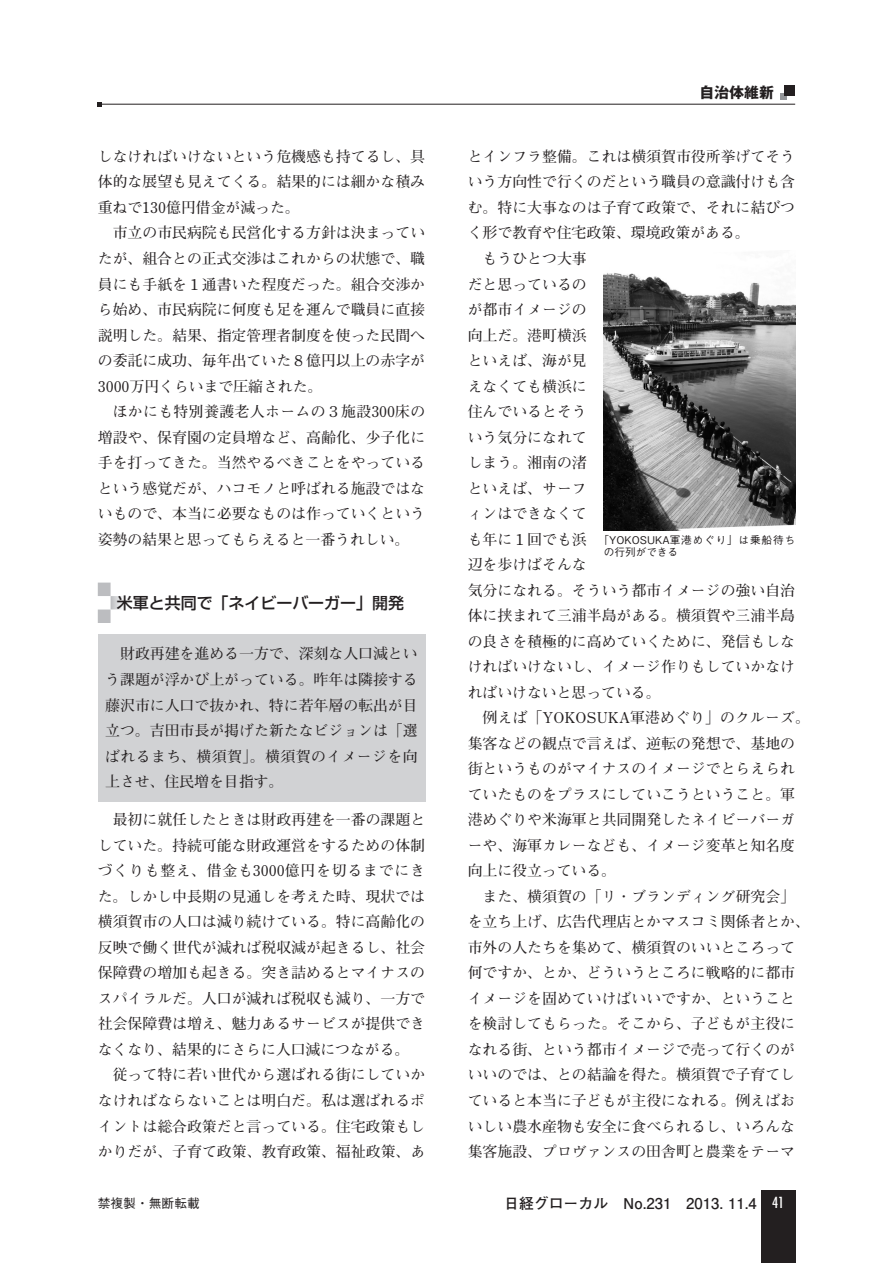
<style>
.page{position:relative;width:893px;height:1263px;background:#fff}
.page>*{position:absolute;margin:0;border:0;box-sizing:border-box;transform-origin:0 0}
.維新-小見出し{font:500 15.9px "Shin Go Pro";color:#231f20}
.維新-本文{font:700 14.85px/25.5px "Futo Min A101 Pro";color:#231f20;text-align:justify}
.t1{font:700 14.85px "Futo Go B101 Pro";color:#231f20}
.柱-右{font:700 14.85px "Gothic MB101 Pro";color:#231f20}
.t2{font:condensed 14.85px "Futura Std";color:#fff}
.t3{font:500 12.75px "Gothic BBB Pro";color:#231f20}
.キャプション{font:500 10.65px/12.8px "Gothic BBB Pro";color:#231f20}
</style>
<div class="page">
<hr style="left:98px;top:104px;width:697px;height:1px;background:#231f20">
<svg style="left:98px;top:102px;width:4px;height:4px"></svg>
<div style="left:780px;top:94px;width:7px;height:6px;background:#939598"></div>
<div style="left:784px;top:85px;width:11px;height:11px;background:#231f20"></div>
<div style="left:761px;top:1191px;width:34px;height:72px;background:#231f20"></div>
<div style="left:98px;top:583px;width:13px;height:13px;background:#bcbdc0"></div>
<div style="left:98px;top:609px;width:13px;height:14px;background:#bcbdc0"></div>
<svg style="left:111px;top:596px;width:11px;height:13px"></svg>
<div style="left:98px;top:634px;width:327px;height:167px;background:#d1d2d4"></div>
<img style="left:604px;top:273px;width:191px;height:257px">
<p class="維新-本文" style="left:98px;top:142px;width:329px">しなければいけないという危機感も持てるし、具体的な展望も見えてくる。結果的には細かな積み重ねで130億円借金が減った。</p>
<p class="維新-本文" style="left:98px;top:218px;width:329px;text-indent:15px">市立の市民病院も民営化する方針は決まっていたが、組合との正式交渉はこれからの状態で、職員にも手紙を１通書いた程度だった。組合交渉から始め、市民病院に何度も足を運んで職員に直接説明した。結果、指定管理者制度を使った民間への委託に成功、毎年出ていた８億円以上の赤字が3000万円くらいまで圧縮された。</p>
<p class="維新-本文" style="left:98px;top:397px;width:329px;text-indent:15px">ほかにも特別養護老人ホームの３施設300床の増設や、保育園の定員増など、高齢化、少子化に手を打ってきた。当然やるべきことをやっているという感覚だが、ハコモノと呼ばれる施設ではないもので、本当に必要なものは作っていくという姿勢の結果と思ってもらえると一番うれしい。</p>
<p class="維新-小見出し" style="left:117px;top:590px;width:289px">米軍と共同で「ネイビーバーガー」開発</p>
<p class="維新-本文" style="left:105px;top:639px;width:314px;text-indent:15px">財政再建を進める一方で、深刻な人口減という課題が浮かび上がっている。昨年は隣接する藤沢市に人口で抜かれ、特に若年層の転出が目立つ。吉田市長が掲げた新たなビジョンは「選ばれるまち、横須賀」。横須賀のイメージを向上させ、住民増を目指す。</p>
<p class="維新-本文" style="left:98px;top:805px;width:329px;text-indent:15px">最初に就任したときは財政再建を一番の課題としていた。持続可能な財政運営をするための体制づくりも整え、借金も3000億円を切るまでにきた。しかし中長期の見通しを考えた時、現状では横須賀市の人口は減り続けている。特に高齢化の反映で働く世代が減れば税収減が起きるし、社会保障費の増加も起きる。突き詰めるとマイナスのスパイラルだ。人口が減れば税収も減り、一方で社会保障費は増え、魅力あるサービスが提供できなくなり、結果的にさらに人口減につながる。</p>
<p class="維新-本文" style="left:98px;top:1060px;width:329px;text-indent:15px">従って特に若い世代から選ばれる街にしていかなければならないことは明白だ。私は選ばれるポイントは総合政策だと言っている。住宅政策もしかりだが、子育て政策、教育政策、福祉政策、あ</p>
<p class="柱-右" style="left:699px;top:80px;width:76px">自治体維新</p>
<p class="維新-本文" style="left:468px;top:142px;width:329px">とインフラ整備。これは横須賀市役所挙げてそういう方向性で行くのだという職員の意識付けも含む。特に大事なのは子育て政策で、それに結びつく形で教育や住宅政策、環境政策がある。</p>
<p class="維新-本文" style="left:468px;top:244px;width:329px;text-align:left;text-indent:15px">もうひとつ大事<br>だと思っているの<br>が都市イメージの<br>向上だ。港町横浜<br>といえば、海が見<br>えなくても横浜に<br>住んでいるとそう<br>いう気分になれて<br>しまう。湘南の渚<br>といえば、サーフ<br>ィンはできなくて<br>も年に１回でも浜<br>辺を歩けばそんな<br>気分になれる。そういう都市イメージの強い自治体に挟まれて三浦半島がある。横須賀や三浦半島の良さを積極的に高めていくために、発信もしなければいけないし、イメージ作りもしていかなければいけないと思っている。</p>
<p class="維新-本文" style="left:468px;top:703px;width:344px;text-align:left;text-indent:15px">例えば「YOKOSUKA軍港めぐり」のクルーズ。集客などの観点で言えば、逆転の発想で、基地の街というものがマイナスのイメージでとらえられていたものをプラスにしていこうということ。軍港めぐりや米海軍と共同開発したネイビーバーガーや、海軍カレーなども、イメージ変革と知名度向上に役立っている。</p>
<p class="維新-本文" style="left:468px;top:882px;width:344px;text-align:left;text-indent:15px">また、横須賀の「リ・ブランディング研究会」を立ち上げ、広告代理店とかマスコミ関係者とか、市外の人たちを集めて、横須賀のいいところって何ですか、とか、どういうところに戦略的に都市イメージを固めていけばいいですか、ということを検討してもらった。そこから、子どもが主役になれる街、という都市イメージで売って行くのがいいのでは、との結論を得た。横須賀で子育てしていると本当に子どもが主役になれる。例えばおいしい農水産物も安全に食べられるし、いろんな集客施設、プロヴァンスの田舎町と農業をテーマ</p>
<p class="キャプション" style="left:604px;top:532px;width:193px;text-indent:-5px">「YOKOSUKA軍港めぐり」は乗船待ちの行列ができる</p>
<p class="t3" style="left:98px;top:1193px;width:104px">禁複製・無断転載</p>
<p class="t1" style="left:504px;top:1191px;width:254px">日経グローカル　No.231　2013. 11.4</p>
<p class="t2" style="left:772px;top:1194px;width:14px">41</p>
</div>
